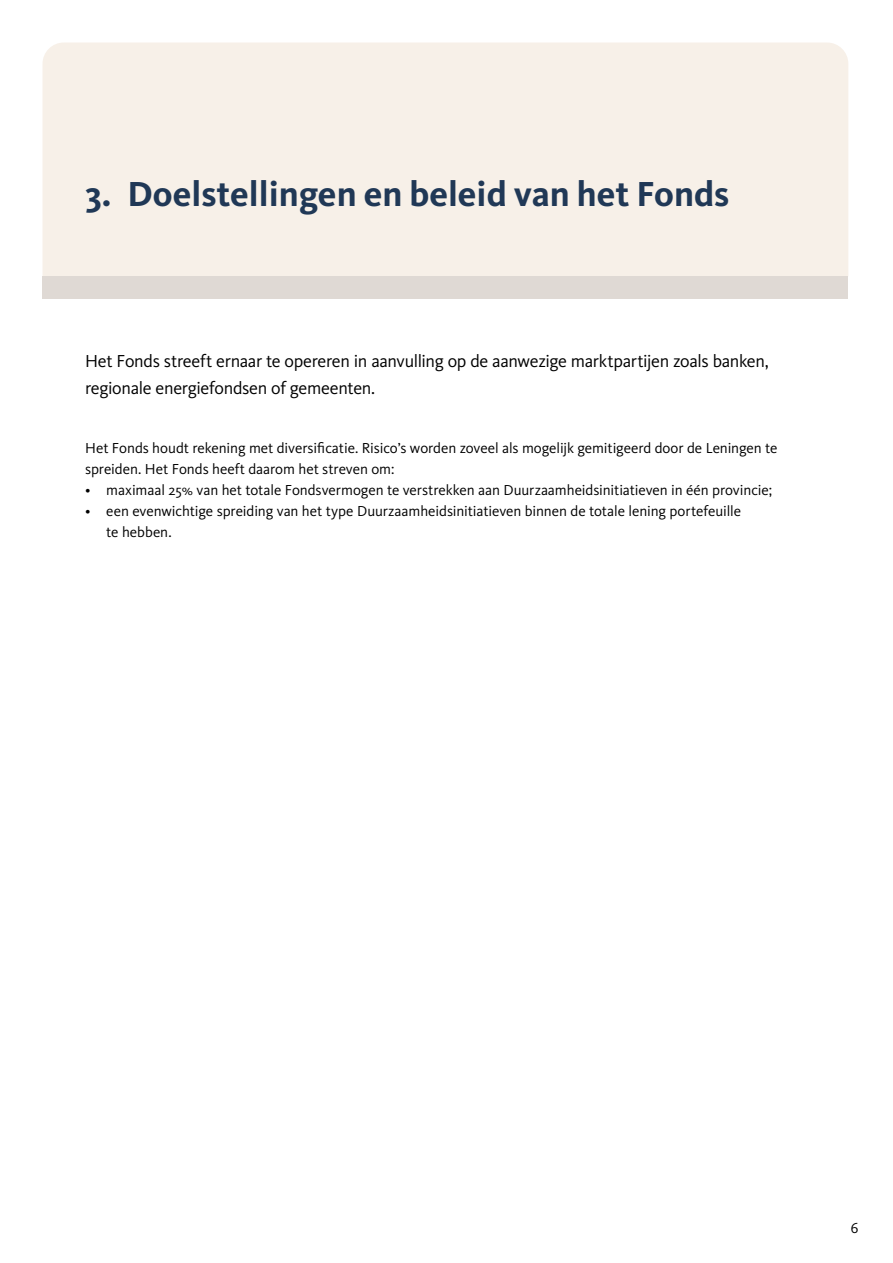
<style>
.page{position:relative;width:893px;height:1263px;background:#fff}
.page>*{position:absolute;margin:0;border:0;box-sizing:border-box;transform-origin:0 0}
.t1{font:700 36px "Kievit OT";color:#203856}
.t2{font:18px/27px "Kievit OT";letter-spacing:-.02em;color:#000}
.t3{font:15px/21px "Kievit OT";letter-spacing:-.005em;color:#000}
</style>
<div class="page">
<div style="left:43px;top:43px;width:805px;height:233px;background:#f7f0e8"></div>
<div style="left:43px;top:276px;width:805px;height:22px;background:#dfd9d4"></div>
<h1 class="t1" style="left:85px;top:173px;width:646px">3. Doelstellingen en beleid van het Fonds</h1>
<p class="t2" style="left:85px;top:347px;width:685px">Het Fonds streeft ernaar te opereren in aanvulling op de aanwezige marktpartijen zoals banken, regionale energiefondsen of gemeenten.</p>
<p class="t3" style="left:85px;top:438px;width:694px">Het Fonds houdt rekening met diversificatie. Risico’s worden zoveel als mogelijk gemitigeerd door de Leningen te spreiden. Het Fonds heeft daarom het streven om:</p>
<p class="t3" style="left:85px;top:480px;width:689px">• maximaal 25% van het totale Fondsvermogen te verstrekken aan Duurzaamheidsinitiatieven in één provincie;</p>
<p class="t3" style="left:106px;top:501px;width:636px;text-indent:-21px">• een evenwichtige spreiding van het type Duurzaamheidsinitiatieven binnen de totale lening portefeuille te hebben.</p>
<p class="t3" style="left:851px;top:1217px;width:9px">6</p>
</div>
